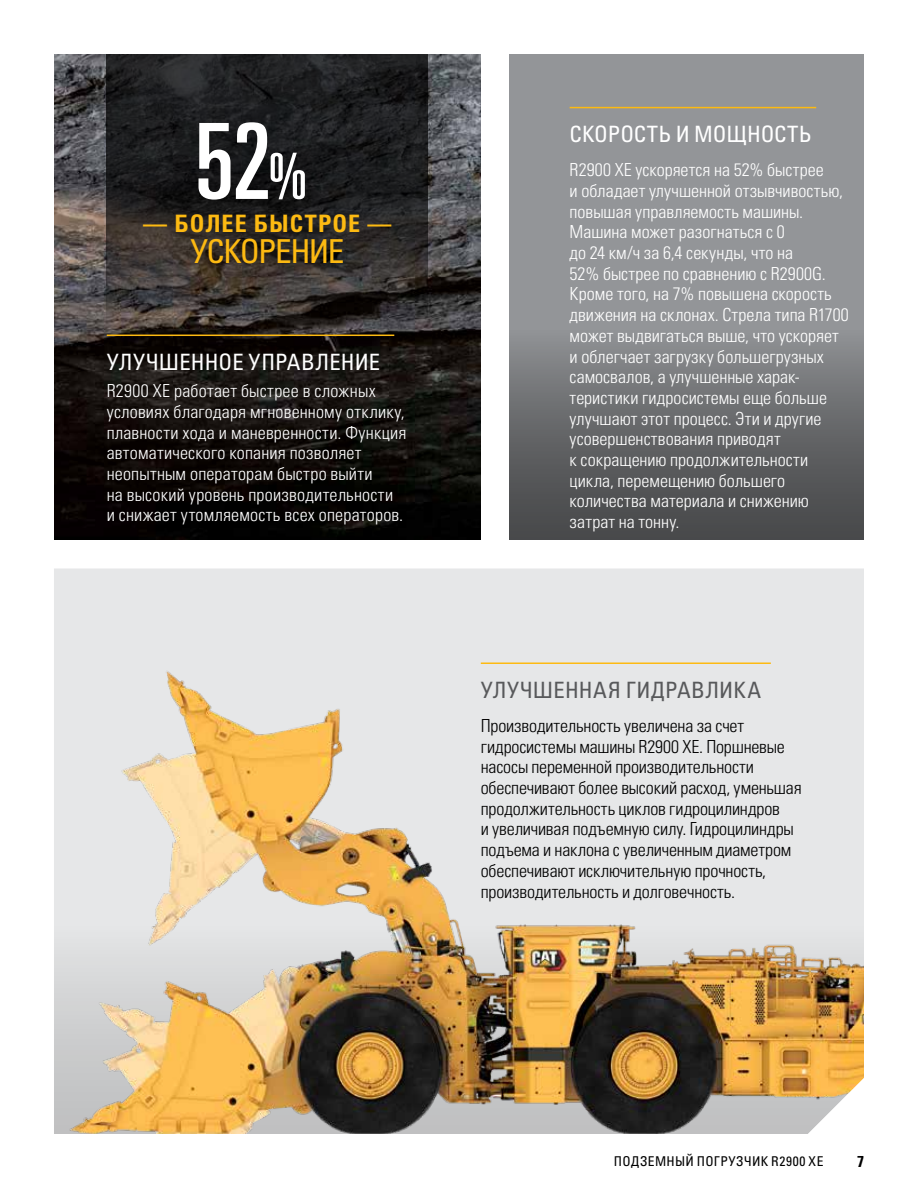
<style>
.page{position:relative;width:918px;height:1188px;background:#fff}
.page>*{position:absolute;margin:0;border:0;box-sizing:border-box;transform-origin:0 0}
.Copy{font:ultra-condensed 105.3px "Univers LT Std";color:#fff}
.Copy-2{font:condensed 33px "Univers LTCYR 57";letter-spacing:-.045em;color:#fdba12}
.Copy-3{font:24px "Univers LTCYR 67 Bold Cond";letter-spacing:.045em;color:#fdba12}
.Call_out_with_rule{font:condensed 22.5px "Univers LTCYR 57";color:#fff}
.Call_out_with_rule-2{font:condensed 22.5px "Univers LTCYR 57";letter-spacing:.02em;color:#58595b}
.Copy-4{font:18px/20.7px "Univers LTCYR 47 Light Cond";letter-spacing:.005em;color:#fff}
.Copy-5{font:18px/20.7px "Univers LTCYR 47 Light Cond";letter-spacing:-.005em;color:#000}
.t1{font:15.75px "Univers LTCYR 67 Bold Cond";color:#000}
.t2{font:condensed 13.5px "Univers LTCYR 57";letter-spacing:.03em;color:#000}
.s1{font-size:63.45px}
</style>
<div class="page">
<img style="left:54px;top:54px;width:427px;height:486px">
<svg style="left:107px;top:54px;width:321px;height:276px;background:#2c2929"></svg>
<div style="left:510px;top:54px;width:354px;height:486px;background:#939598"></div>
<div style="left:510px;top:330px;width:354px;height:210px;background:linear-gradient(to bottom,#8b8d90,#424345)"></div>
<div style="left:54px;top:569px;width:810px;height:355px;background:#e6e7e8"></div>
<hr style="left:107px;top:335px;width:287px;height:1px;background:#fdba12">
<div style="left:135px;top:113px;width:266px;height:160px;background:#000;opacity:.3"></div>
<hr style="left:570px;top:107px;width:246px;height:1px;background:#fdba12">
<img style="left:59px;top:594px;width:805px;height:540px">
<hr style="left:481px;top:663px;width:290px;height:1px;background:#fdba12">
<svg style="left:808px;top:1078px;width:56px;height:56px"></svg>
<p class="Copy" style="left:195px;top:102px;width:114px">52<span class="s1">%</span></p>
<p class="Call_out_with_rule" style="left:570px;top:120px;width:243px">СКОРОСТЬ И МОЩНОСТЬ</p>
<p class="Copy-4" style="left:570px;top:159px;width:281px">R2900 XE ускоряется на 52% быстрее<br>и обладает улучшенной отзывчивостью, повышая управляемость машины.<br>Машина может разогнаться с 0<br>до 24 км/ч за 6,4 секунды, что на<br>52% быстрее по сравнению с R2900G.<br>Кроме того, на 7% повышена скорость движения на склонах. Стрела типа R1700 может выдвигаться выше, что ускоряет и облегчает загрузку большегрузных самосвалов, а улучшенные харак&shy;теристики гидросистемы еще больше улучшают этот процесс. Эти и другие усовершенствования приводят<br>к сокращению продолжительности цикла, перемещению большего количества материала и снижению затрат на тонну.</p>
<p class="Copy-3" style="left:143px;top:208px;width:250px">— БОЛЕЕ БЫСТРОЕ —</p>
<p class="Copy-2" style="left:190px;top:231px;width:155px">УСКОРЕНИЕ</p>
<p class="Call_out_with_rule" style="left:107px;top:348px;width:275px">УЛУЧШЕННОЕ УПРАВЛЕНИЕ</p>
<p class="Copy-4" style="left:107px;top:380px;width:301px">R2900 XE работает быстрее в сложных условиях благодаря мгновенному отклику, плавности хода и маневренности. Функция автоматического копания позволяет неопытным операторам быстро выйти<br>на высокий уровень производительности<br>и снижает утомляемость всех операторов.</p>
<p class="Call_out_with_rule-2" style="left:481px;top:675px;width:282px">УЛУЧШЕННАЯ ГИДРАВЛИКА</p>
<p class="Copy-5" style="left:481px;top:714px;width:322px">Производительность увеличена за счет гидросистемы машины R2900 XE. Поршневые насосы переменной производительности обеспечивают более высокий расход, уменьшая продолжительность циклов гидроцилиндров<br>и увеличивая подъемную силу. Гидроцилиндры подъема и наклона с увеличенным диаметром обеспечивают исключительную прочность, производительность и долговечность.</p>
<p class="t2" style="left:614px;top:1153px;width:211px">ПОДЗЕМНЫЙ ПОГРУЗЧИК R2900 XE</p>
<p class="t1" style="left:857px;top:1152px;width:8px">7</p>
</div>
